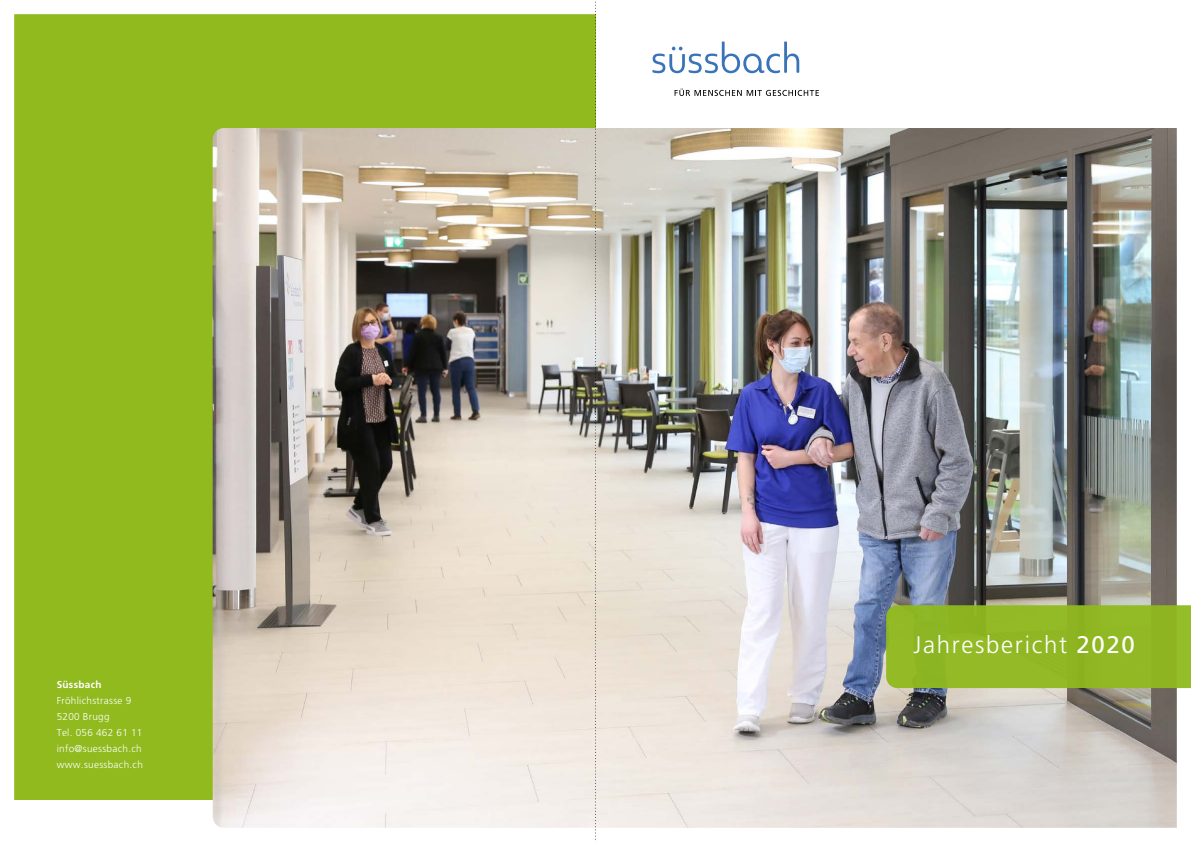
<style>
.page{position:relative;width:1191px;height:842px;background:#fff}
.page>*{position:absolute;margin:0;border:0;box-sizing:border-box;transform-origin:0 0}
.t1{font:300 24px "Frutiger LT Std";letter-spacing:.07em;color:#fff}
.t2{font:300 10px/16px "Frutiger LT Std";letter-spacing:.03em;color:#fff}
.t3{font:700 10px "Frutiger LT Std";letter-spacing:.03em;color:#fff}
.s1{font-weight:400}
</style>
<div class="page">
<div style="left:6px;top:7px;width:589px;height:793px;background:#90ba1e"></div>
<svg style="left:652px;top:42px;width:147px;height:31px"></svg>
<svg style="left:674px;top:89px;width:145px;height:7px"></svg>
<div style="left:0;top:0;width:1191px;height:842px;border:14px solid #fff"></div>
<img style="left:213px;top:128px;width:963px;height:700px">
<div style="left:1176px;top:0;width:15px;height:842px;background:#fff"></div>
<div style="left:886px;top:605px;width:305px;height:83px;background:#91b925"></div>
<svg style="left:595px;top:0;width:1px;height:842px"></svg>
<p class="t3" style="left:57px;top:679px;width:46px">Süssbach</p>
<p class="t2" style="left:57px;top:693px;width:88px">Fröhlichstrasse 9<br>5200 Brugg<br>Tel. 056 462 61 11 info@suessbach.ch www.suessbach.ch</p>
<h1 class="t1" style="left:913px;top:631px;width:223px">Jahresbericht <span class="s1">2020</span></h1>
</div>
